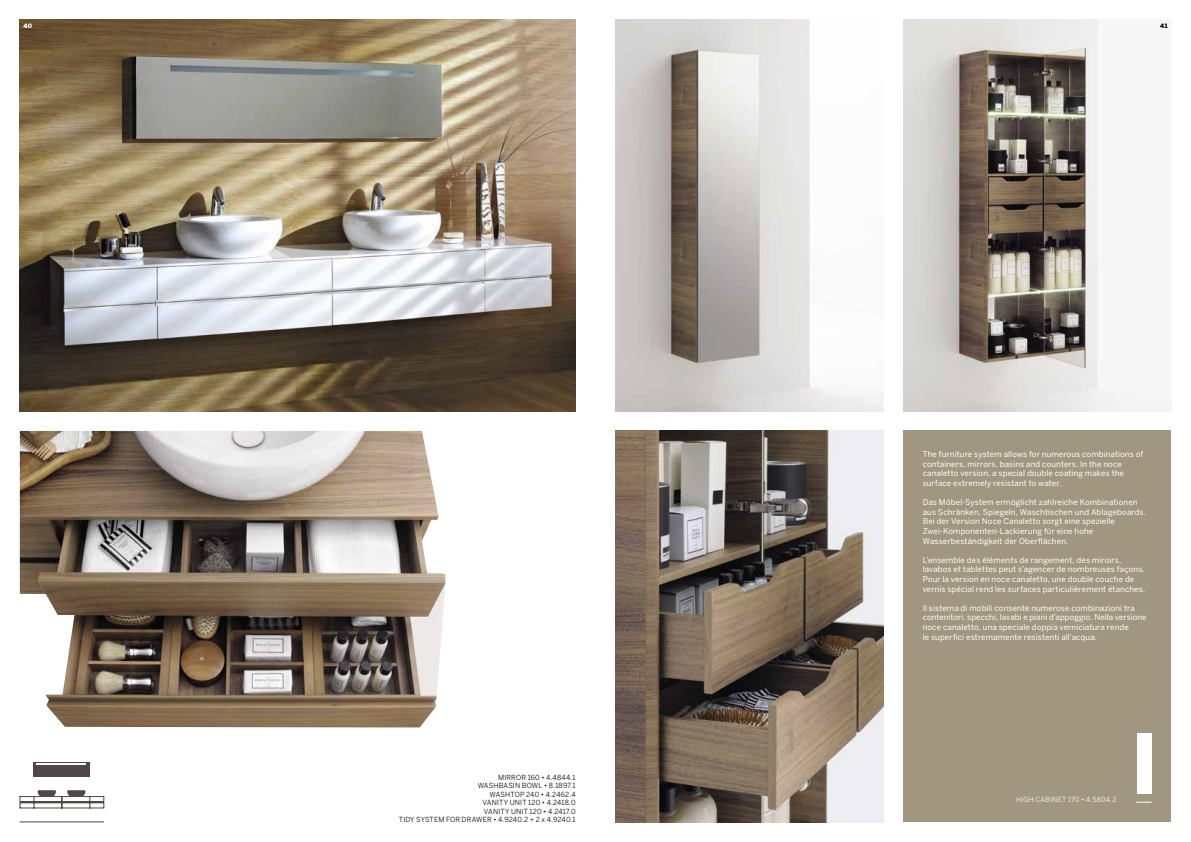
<style>
.page{position:relative;width:1191px;height:842px;background:#fff}
.page>*{position:absolute;margin:0;border:0;box-sizing:border-box;transform-origin:0 0}
.t1{font:8px/9.6px "Benton Sans";letter-spacing:.015em;color:#fff}
.t2{font:7px/8.4px "Benton Sans";letter-spacing:.015em;color:#000;text-align:right}
.t3{font:7px "Benton Sans";letter-spacing:.02em;color:#fff}
.t4{font:900 6px "Benton Sans";color:#fff}
.t5{font:900 6px "Benton Sans";color:#000}
</style>
<div class="page">
<img style="left:20px;top:20px;width:555px;height:391px">
<img style="left:903px;top:20px;width:268px;height:391px">
<div style="left:903px;top:431px;width:268px;height:391px;background:#a19680"></div>
<img style="left:615px;top:20px;width:268px;height:391px">
<img style="left:615px;top:431px;width:268px;height:391px">
<svg style="left:1136px;top:802px;width:15px;height:1px"></svg>
<div style="left:1137px;top:734px;width:14px;height:60px;background:#fff"></div>
<img style="left:20px;top:431px;width:426px;height:296px">
<hr style="left:20px;top:822px;width:84px;height:1px;background:#514747">
<svg style="left:20px;top:790px;width:84px;height:18px"></svg>
<div style="left:33px;top:762px;width:56px;height:14px;background:#514747"></div>
<hr style="left:37px;top:764px;width:49px;height:1px;background:#fff">
<p class="t4" style="left:23px;top:22px;width:10px">40</p>
<p class="t5" style="left:1160px;top:22px;width:9px">41</p>
<p class="t2" style="left:399px;top:773px;width:178px">MIRROR 160 • 4.4844.1<br>WASHBASIN BOWL • 8.1897.1<br>WASHTOP 240 • 4.2462.4<br>VANITY UNIT 120 • 4.2418.0<br>VANITY UNIT 120 • 4.2417.0<br>TIDY SYSTEM FOR DRAWER • 4.9240.2 + 2 x 4.9240.1</p>
<p class="t1" style="left:922px;top:449px;width:222px">The furniture system allows for numerous combinations of containers, mirrors, basins and counters. In the noce canaletto version, a special double coating makes the surface extremely resistant to water.</p>
<p class="t1" style="left:922px;top:497px;width:225px">Das Möbel-System ermöglicht zahlreiche Kombinationen aus Schränken, Spiegeln, Waschtischen und Ablageboards.<br>Bei der Version Noce Canaletto sorgt eine spezielle Zwei-Komponenten-Lackierung für eine hohe Wasserbeständigkeit der Oberflächen.</p>
<p class="t1" style="left:922px;top:555px;width:224px">L’ensemble des éléments de rangement, des miroirs, lavabos et tablettes peut s’agencer de nombreuses façons.<br>Pour la version en noce canaletto, une double couche de vernis spécial rend les surfaces particulièrement étanches.</p>
<p class="t1" style="left:922px;top:603px;width:225px">Il sistema di mobili consente numerose combinazioni tra contenitori, specchi, lavabi e piani d’appoggio. Nella versione noce canaletto, una speciale doppia verniciatura rende<br>le superfici estremamente resistenti all’acqua.</p>
<p class="t3" style="left:1016px;top:796px;width:102px">HIGH CABINET 170 • 4.5804.2</p>
</div>
